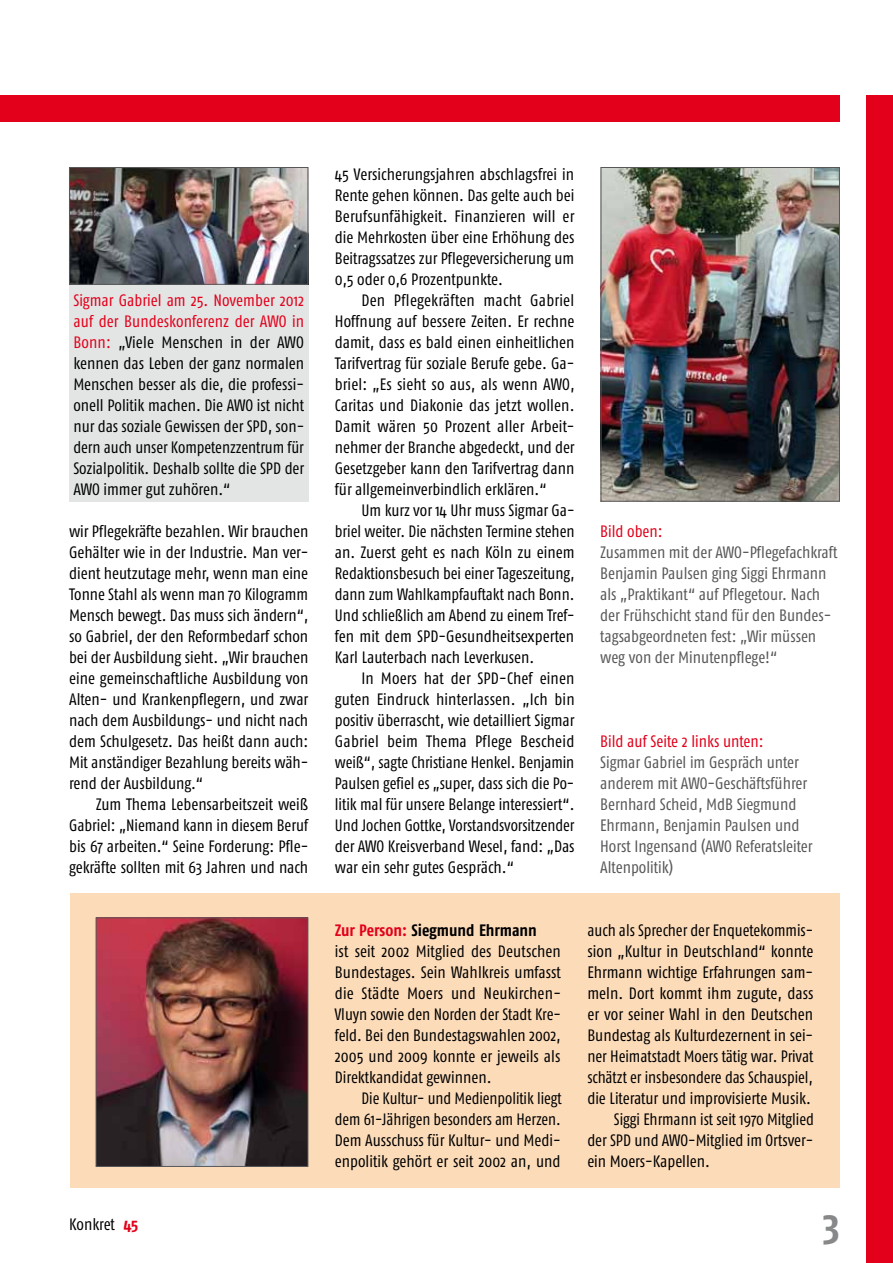
<style>
.page{position:relative;width:893px;height:1263px;background:#fff}
.page>*{position:absolute;margin:0;border:0;box-sizing:border-box;transform-origin:0 0}
.t1{font:700 42px "Fago Co";color:#87888a}
.t2{font:16.5px/21px "Fago Co";color:#000;text-align:justify}
.t3{font:16.5px/21px "Fago Co";color:#58585a}
.t4{font:16.5px/21px "Fago Co";color:#000;text-align:justify;scale:.96 1}
.t5{font:16.5px "Fago Co";color:#e2001a}
.s1{color:#e2001a}
.s2{font-weight:700;color:#e2001a}
.s3{font-weight:700}
</style>
<div class="page">
<div style="left:866px;top:96px;width:27px;height:1167px;background:#e2001a"></div>
<div style="left:0;top:96px;width:237px;height:26px;background:#e2001a"></div>
<div style="left:70px;top:894px;width:770px;height:294px;background:#fcdbb9"></div>
<img style="left:98px;top:919px;width:208px;height:246px">
<div style="left:96px;top:917px;width:212px;height:250px;border:1px solid #58585a"></div>
<div style="left:69px;top:96px;width:771px;height:26px;background:#e2001a"></div>
<img style="left:603px;top:169px;width:235px;height:331px">
<div style="left:601px;top:167px;width:239px;height:335px;border:1px solid #58585a"></div>
<img style="left:71px;top:169px;width:235px;height:114px">
<div style="left:69px;top:167px;width:239px;height:118px;border:1px solid #58585a"></div>
<div style="left:69px;top:285px;width:239px;height:217px;background:#e3e4e4"></div>
<p class="t2" style="left:73px;top:289px;width:232px"><span class="s1">Sigmar Gabriel am 25. November 2012 auf der Bundeskonferenz der AWO in Bonn:</span> „Viele Menschen in der AWO kennen das Leben der ganz normalen Menschen besser als die, die professi&shy;onell Politik machen. Die AWO ist nicht nur das soziale Gewissen der SPD, son&shy;dern auch unser Kompetenzzentrum für Sozialpolitik. Deshalb sollte die SPD der AWO immer gut zuhören.“</p>
<p class="t2" style="left:69px;top:520px;width:241px">wir Pflegekräfte bezahlen. Wir brauchen Gehälter wie in der Industrie. Man ver&shy;dient heutzutage mehr, wenn man eine Tonne Stahl als wenn man 70 Kilogramm Mensch bewegt. Das muss sich ändern“, so Gabriel, der den Reformbedarf schon bei der Ausbildung sieht. „Wir brauchen eine gemeinschaftliche Ausbildung von Alten- und Krankenpflegern, und zwar nach dem Ausbildungs- und nicht nach dem Schulgesetz. Das heißt dann auch:<br>Mit anständiger Bezahlung bereits wäh&shy;rend der Ausbildung.“</p>
<p class="t2" style="left:69px;top:793px;width:241px;text-indent:27px">Zum Thema Lebensarbeitszeit weiß Gabriel: „Niemand kann in diesem Beruf bis 67 arbeiten.“ Seine Forderung: Pfle&shy;gekräfte sollten mit 63 Jahren und nach</p>
<p class="t2" style="left:69px;top:1213px;width:71px">Konkret <span class="s2">45</span></p>
<p class="t2" style="left:335px;top:163px;width:241px">45 Versicherungsjahren abschlagsfrei in Rente gehen können. Das gelte auch bei Berufsunfähigkeit. Finanzieren will er die Mehrkosten über eine Erhöhung des Beitragssatzes zur Pflegeversicherung um 0,5 oder 0,6 Prozentpunkte.</p>
<p class="t2" style="left:335px;top:289px;width:241px;text-indent:27px">Den Pflegekräften macht Gabriel Hoffnung auf bessere Zeiten. Er rechne damit, dass es bald einen einheitlichen Tarifvertrag für soziale Berufe gebe. Ga&shy;briel: „Es sieht so aus, als wenn AWO, Caritas und Diakonie das jetzt wollen.<br>Damit wären 50 Prozent aller Arbeit&shy;nehmer der Branche abgedeckt, und der Gesetzgeber kann den Tarifvertrag dann für allgemeinverbindlich erklären.“</p>
<p class="t2" style="left:335px;top:499px;width:241px;text-indent:27px">Um kurz vor 14 Uhr muss Sigmar Ga&shy;briel weiter. Die nächsten Termine stehen an. Zuerst geht es nach Köln zu einem Redaktionsbesuch bei einer Tageszeitung, dann zum Wahlkampfauftakt nach Bonn.<br>Und schließlich am Abend zu einem Tref&shy;fen mit dem SPD-Gesundheitsexperten Karl Lauterbach nach Leverkusen.</p>
<p class="t2" style="left:335px;top:667px;width:241px;text-indent:27px">In Moers hat der SPD-Chef einen guten Eindruck hinterlassen. „Ich bin positiv überrascht, wie detailliert Sigmar Gabriel beim Thema Pflege Bescheid weiß“, sagte Christiane Henkel. Benjamin Paulsen gefiel es „super, dass sich die Po&shy;litik mal für unsere Belange interessiert“.<br>Und Jochen Gottke, Vorstandsvorsitzender der AWO Kreisverband Wesel, fand: „Das war ein sehr gutes Gespräch.“</p>
<p class="t5" style="left:600px;top:522px;width:64px">Bild oben:</p>
<p class="t3" style="left:600px;top:541px;width:239px">Zusammen mit der AWO-Pflegefachkraft Benjamin Paulsen ging Siggi Ehrmann als „Praktikant“ auf Pflegetour. Nach der Frühschicht stand für den Bundes&shy;tagsabgeordneten fest: „Wir müssen weg von der Minutenpflege!“</p>
<p class="t5" style="left:600px;top:732px;width:165px">Bild auf Seite 2 links unten:</p>
<p class="t3" style="left:600px;top:751px;width:214px">Sigmar Gabriel im Gespräch unter anderem mit AWO-Geschäftsführer<br>Bernhard Scheid, MdB Siegmund<br>Ehrmann, Benjamin Paulsen und<br>Horst Ingensand (AWO Referatsleiter<br>Altenpolitik)</p>
<p class="t2" style="left:335px;top:919px;width:228px;text-align:left"><span class="s2">Zur Person:</span> <span class="s3">Siegmund Ehrmann<br></span>ist seit 2002 Mitglied des Deutschen Bundestages. Sein Wahlkreis umfasst die Städte Moers und Neukirchen-Vluyn sowie den Norden der Stadt Kre&shy;feld. Bei den Bundestagswahlen 2002, 2005 und 2009 konnte er jeweils als Direktkandidat gewinnen.</p>
<p class="t4" style="left:335px;top:1087px;width:238px;text-indent:27px">Die Kultur- und Medienpolitik liegt dem 61-Jährigen besonders am Herzen.<br>Dem Ausschuss für Kultur- und Medi&shy;enpolitik gehört er seit 2002 an, und</p>
<p class="t2" style="left:587px;top:919px;width:227px">auch als Sprecher der Enquetekommis-</p>
<p class="t2" style="left:587px;top:940px;width:228px">sion „Kultur in Deutschland“ konnte</p>
<p class="t2" style="left:587px;top:961px;width:227px">Ehrmann wichtige Erfahrungen sam-</p>
<p class="t2" style="left:587px;top:982px;width:228px">meln. Dort kommt ihm zugute, dass</p>
<p class="t2" style="left:587px;top:1003px;width:227px">er vor seiner Wahl in den Deutschen</p>
<p class="t2" style="left:587px;top:1024px;width:227px">Bundestag als Kulturdezernent in sei-</p>
<p class="t2" style="left:587px;top:1045px;width:228px">ner Heimatstadt Moers tätig war. Privat</p>
<p class="t2" style="left:587px;top:1066px;width:227px">schätzt er insbesondere das Schauspiel,</p>
<p class="t2" style="left:587px;top:1087px;width:225px">die Literatur und improvisierte Musik.</p>
<p class="t2" style="left:614px;top:1108px;width:202px">Siggi Ehrmann ist seit 1970 Mitglied</p>
<p class="t2" style="left:587px;top:1129px;width:227px">der SPD und AWO-Mitglied im Ortsver-</p>
<p class="t2" style="left:587px;top:1150px;width:124px">ein Moers-Kapellen.</p>
<h1 class="t1" style="left:823px;top:1200px;width:19px">3</h1>
</div>
